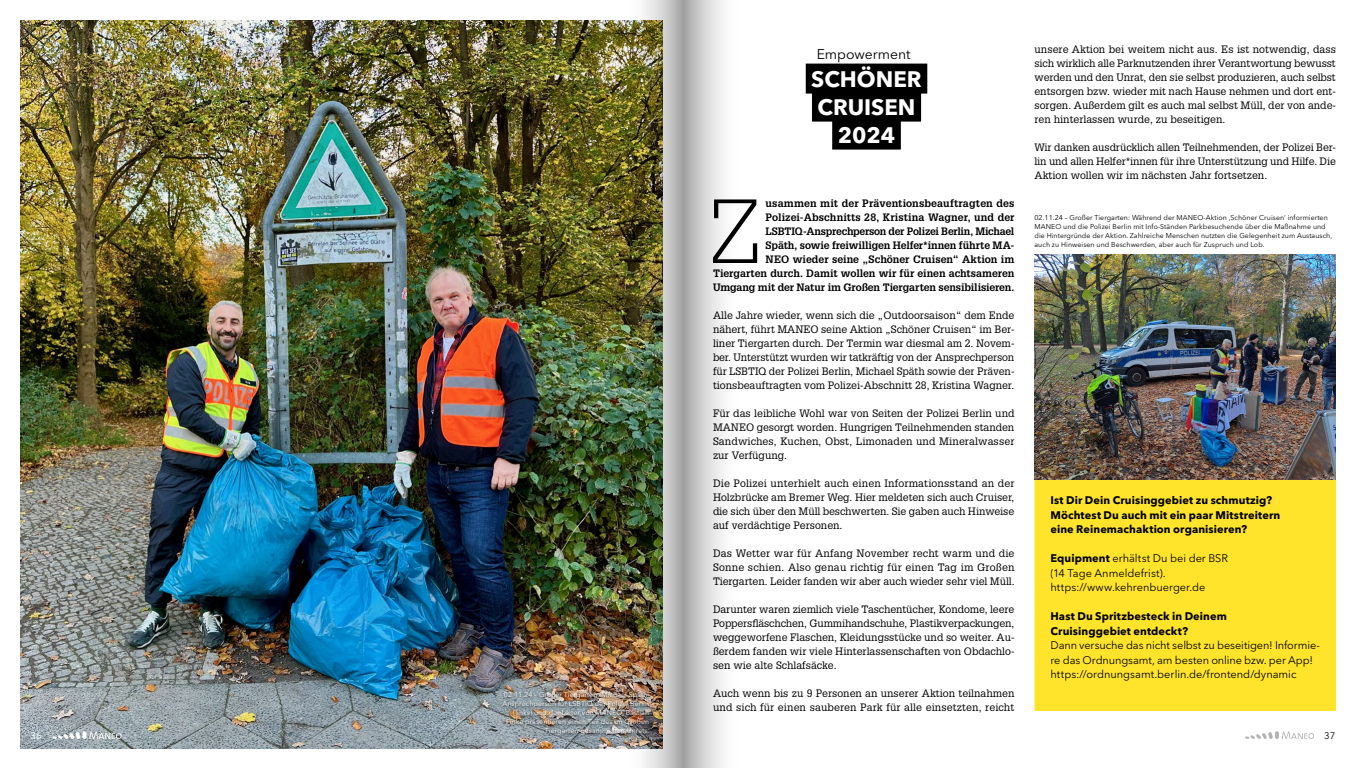
<style>
.page{position:relative;width:1366px;height:768px;background:#fff}
.page>*{position:absolute;margin:0;border:0;box-sizing:border-box;transform-origin:0 0}
.t1{font:300 88.7px "Glypha LT Std";color:#000}
.t2{font:700 22.3px/28px "Avenir Next LT Pro";color:#fff;text-align:center}
.t3{font:14px "Avenir Next LT Pro";letter-spacing:-.005em;color:#000}
.t4{font:11px/14.5px "Avenir Next LT Pro";letter-spacing:-.005em;color:#000}
.t5{font:700 11px/14.5px "Avenir Next LT Pro";letter-spacing:.005em;color:#000}
.t6{font:10.5px/14px "Glypha LT Std";color:#000;text-align:justify}
.t7{font:700 10.5px/14px "Glypha LT Std";letter-spacing:-.005em;color:#000;text-align:right}
.t8{font:9.5px "Avenir Next LT Pro";color:#fff}
.t9{font:9.5px "Avenir Next LT Pro";color:#000}
.t10{font:7px/9px "Avenir Next LT Pro";letter-spacing:.01em;color:#000}
.t11{font:7px/9px "Avenir Next LT Pro";letter-spacing:.01em;color:#fff;text-align:right}
.s1{font-weight:700}
</style>
<div class="page">
<img style="left:20px;top:20px;width:603px;height:728px">
<div style="left:499px;top:689px;width:153px;height:49px;background:#000;opacity:.75"></div>
<div style="left:806px;top:64px;width:121px;height:30px;background:#000"></div>
<div style="left:812px;top:92px;width:109px;height:30px;background:#000"></div>
<div style="left:832px;top:120px;width:69px;height:30px;background:#000"></div>
<img style="left:1034px;top:254px;width:302px;height:226px">
<div style="left:1042px;top:488px;width:286px;height:215px;background:#ffe42b"></div>
<div style="left:1034px;top:480px;width:302px;height:231px;border:16px solid #ffe42b"></div>
<svg style="left:1245px;top:731px;width:69px;height:8px"></svg>
<svg style="left:53px;top:731px;width:69px;height:8px"></svg>
<svg style="left:683px;top:0;width:41px;height:768px;background:#d0d0d0"></svg>
<img style="left:623px;top:0;width:60px;height:768px">
<h3 class="t3" style="left:817px;top:45px;width:95px">Empowerment</h3>
<h2 class="t2" style="left:811px;top:65px;width:112px">SCHÖNER<br>CRUISEN<br>2024</h2>
<p class="t6" style="left:1034px;top:42px;width:303px">unsere Aktion bei weitem nicht aus. Es ist notwendig, dass sich wirklich alle Parknutzenden ihrer Verantwortung bewusst werden und den Unrat, den sie selbst produzieren, auch selbst entsorgen bzw. wieder mit nach Hause nehmen und dort ent&shy;sorgen. Außerdem gilt es auch mal selbst Müll, der von ande&shy;ren hinterlassen wurde, zu beseitigen.</p>
<p class="t6" style="left:1034px;top:140px;width:303px">Wir danken ausdrücklich allen Teilnehmenden, der Polizei Ber&shy;lin und allen Helfer*innen für ihre Unterstützung und Hilfe. Die Aktion wollen wir im nächsten Jahr fortsetzen.</p>
<p class="t7" style="left:713px;top:196px;width:303px">usammen mit der Präventionsbeauftragten des Polizei-Abschnitts 28, Kristina Wagner, und der LSBTIQ-Ansprechperson der Polizei Berlin, Michael<br>Späth, sowie freiwilligen Helfer*innen führte MA-<br>NEO wieder seine „Schöner Cruisen“ Aktion im Tiergarten durch. Damit wollen wir für einen achtsameren Umgang mit der Natur im Großen Tiergarten sensibilisieren.</p>
<p class="t6" style="left:713px;top:308px;width:303px">Alle Jahre wieder, wenn sich die „Outdoorsaison“ dem Ende nähert, führt MANEO seine Aktion „Schöner Cruisen“ im Ber&shy;liner Tiergarten durch. Der Termin war diesmal am 2. Novem&shy;ber. Unterstützt wurden wir tatkräftig von der Ansprechperson für LSBTIQ der Polizei Berlin, Michael Späth sowie der Präven&shy;tionsbeauftragten vom Polizei-Abschnitt 28, Kristina Wagner.</p>
<p class="t6" style="left:713px;top:406px;width:303px">Für das leibliche Wohl war von Seiten der Polizei Berlin und MANEO gesorgt worden. Hungrigen Teilnehmenden standen Sandwiches, Kuchen, Obst, Limonaden und Mineralwasser zur Verfügung.</p>
<p class="t6" style="left:713px;top:476px;width:303px">Die Polizei unterhielt auch einen Informationsstand an der Holzbrücke am Bremer Weg. Hier meldeten sich auch Cruiser, die sich über den Müll beschwerten. Sie gaben auch Hinweise auf verdächtige Personen.</p>
<p class="t6" style="left:713px;top:546px;width:303px">Das Wetter war für Anfang November recht warm und die Sonne schien. Also genau richtig für einen Tag im Großen Tiergarten. Leider fanden wir aber auch wieder sehr viel Müll.</p>
<p class="t6" style="left:713px;top:602px;width:303px">Darunter waren ziemlich viele Taschentücher, Kondome, leere Poppersfläschchen, Gummihandschuhe, Plastikverpackungen, weggeworfene Flaschen, Kleidungsstücke und so weiter. Au&shy;ßerdem fanden wir viele Hinterlassenschaften von Obdachlo&shy;sen wie alte Schlafsäcke.</p>
<p class="t6" style="left:713px;top:686px;width:303px">Auch wenn bis zu 9 Personen an unserer Aktion teilnahmen und sich für einen sauberen Park für alle einsetzten, reicht</p>
<h1 class="t1" style="left:710px;top:181px;width:52px">Z</h1>
<p class="t10" style="left:1034px;top:213px;width:299px">02.11.24 – Großer Tiergarten: Während der MANEO-Aktion ‚Schöner Cruisen‘ informierten MANEO und die Polizei Berlin mit Info-Ständen Parkbesuchende über die Maßnahme und die Hintergründe der Aktion. Zahlreiche Menschen nutzten die Gelegenheit zum Austausch, auch zu Hinweisen und Beschwerden, aber auch für Zuspruch und Lob.</p>
<p class="t5" style="left:1050px;top:493px;width:231px">Ist Dir Dein Cruisinggebiet zu schmutzig?<br>Möchtest Du auch mit ein paar Mitstreitern eine Reinemachaktion organisieren?</p>
<p class="t4" style="left:1050px;top:551px;width:179px"><span class="s1">Equipment</span> erhältst Du bei der BSR (14 Tage Anmeldefrist). https://www.kehrenbuerger.de</p>
<p class="t5" style="left:1050px;top:609px;width:178px">Hast Du Spritzbesteck in Deinem<br>Cruisinggebiet entdeckt?</p>
<p class="t4" style="left:1050px;top:638px;width:271px">Dann versuche das nicht selbst zu beseitigen! Informie&shy;re das Ordnungsamt, am besten online bzw. per App! https://ordnungsamt.berlin.de/frontend/dynamic</p>
<p class="t11" style="left:502px;top:690px;width:148px">02.11.24 – Großer Tiergarten: Michael Späth, Ansprechperson für LSBTIQ der Polizei Berlin (links) und der Leiter von MANEO, Bastian Finke präsentieren einen Teil des im Großen Tiergarten gesammelten Unrats.</p>
<p class="t8" style="left:31px;top:730px;width:13px">36</p>
<p class="t9" style="left:1324px;top:730px;width:13px">37</p>
</div>
